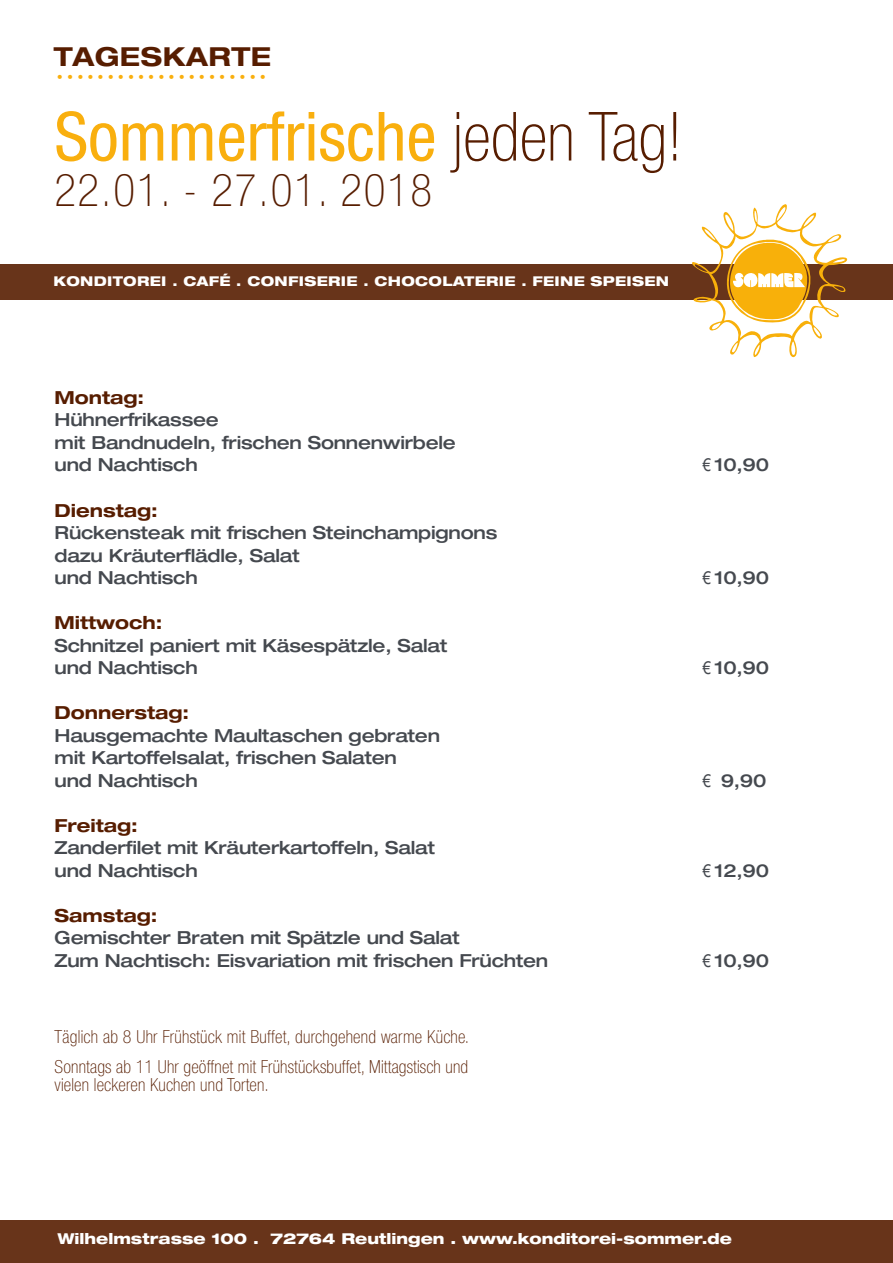
<style>
.page{position:relative;width:893px;height:1263px;background:#fff}
.page>*{position:absolute;margin:0;border:0;box-sizing:border-box;transform-origin:0 0}
.t1{font:condensed 67.95px "Helvetica Neue";color:#f9af0e}
.t2{font:100 condensed 45.3px "Helvetica Neue";letter-spacing:.035em;color:#571d00}
.t3{font:700 expanded 26.25px "Helvetica Neue";letter-spacing:.02em;color:#571d00}
.t4{font:500 expanded 18px/22.5px "Helvetica Neue";letter-spacing:-.01em;color:#45494f}
.t5{font:100 condensed 18px/30px "Helvetica Neue";letter-spacing:.01em;color:#571d00}
.t6{font:700 expanded 18px "Helvetica Neue";color:#571d00}
.t7{font:800 expanded 15px "Helvetica Neue";color:#fff}
.t8{font:800 expanded 13.5px "Helvetica Neue";letter-spacing:.025em;color:#fff}
.t9{font:300 10.95px "Futura LT";color:#f9af0e}
.s1{font-weight:100;color:#571d00}
.s2{font-family:"Arial Narrow";font-weight:400;font-stretch:normal}
</style>
<div class="page">
<div style="left:0;top:265px;width:893px;height:35px;background:#68341a"></div>
<div style="left:0;top:1220px;width:893px;height:43px;background:#68341a"></div>
<svg style="left:692px;top:204px;width:156px;height:153px"></svg>
<h3 class="t3" style="left:54px;top:40px;width:219px">TAGESKARTE</h3>
<p class="t9" style="left:56px;top:70px;width:211px">• • • • • • • • • • • • • • • • • • • • •</p>
<h1 class="t1" style="left:54px;top:97px;width:629px">Sommerfrische <span class="s1">jeden Tag!</span></h1>
<h2 class="t2" style="left:54px;top:164px;width:379px">22.01. - 27.01. 2018</h2>
<p class="t8" style="left:54px;top:272px;width:617px">KONDITOREI . CAFÉ . CONFISERIE . CHOCOLATERIE . FEINE SPEISEN</p>
<p class="t6" style="left:55px;top:386px;width:91px">Montag:</p>
<p class="t4" style="left:55px;top:408px;width:403px">Hühnerfrikassee<br>mit Bandnudeln, frischen Sonnenwirbele und Nachtisch</p>
<p class="t6" style="left:55px;top:499px;width:105px">Dienstag:</p>
<p class="t4" style="left:55px;top:521px;width:444px">Rückensteak mit frischen Steinchampignons dazu Kräuterflädle, Salat<br>und Nachtisch</p>
<p class="t6" style="left:55px;top:611px;width:110px">Mittwoch:</p>
<p class="t4" style="left:55px;top:633px;width:394px">Schnitzel paniert mit Käsespätzle, Salat und Nachtisch</p>
<p class="t6" style="left:55px;top:701px;width:136px">Donnerstag:</p>
<p class="t4" style="left:55px;top:723px;width:387px">Hausgemachte Maultaschen gebraten mit Kartoffelsalat, frischen Salaten<br>und Nachtisch</p>
<p class="t6" style="left:55px;top:814px;width:85px">Freitag:</p>
<p class="t4" style="left:55px;top:836px;width:382px">Zanderfilet mit Kräuterkartoffeln, Salat und Nachtisch</p>
<p class="t6" style="left:55px;top:904px;width:105px">Samstag:</p>
<p class="t4" style="left:55px;top:926px;width:495px">Gemischter Braten mit Spätzle und Salat<br>Zum Nachtisch: Eisvariation mit frischen Früchten</p>
<p class="t5" style="left:55px;top:1021px;width:416px">Täglich ab 8 Uhr Frühstück mit Buffet, durchgehend warme Küche.<br>Sonntags ab 11 Uhr geöffnet mit Frühstücksbuffet, Mittagstisch und</p>
<p class="t5" style="left:55px;top:1069px;width:216px">vielen leckeren Kuchen und Torten.</p>
<p class="t4" style="left:703px;top:453px;width:68px"><span class="s2">€</span> 10,90</p>
<p class="t4" style="left:703px;top:566px;width:68px"><span class="s2">€</span> 10,90</p>
<p class="t4" style="left:703px;top:656px;width:68px"><span class="s2">€</span> 10,90</p>
<p class="t4" style="left:703px;top:768px;width:65px"><span class="s2">€</span> 9,90</p>
<p class="t4" style="left:703px;top:858px;width:68px"><span class="s2">€</span> 12,90</p>
<p class="t4" style="left:703px;top:948px;width:68px"><span class="s2">€</span> 10,90</p>
<p class="t7" style="left:57px;top:1229px;width:676px">Wilhelmstrasse 100 . 72764 Reutlingen . www.konditorei-sommer.de</p>
</div>
